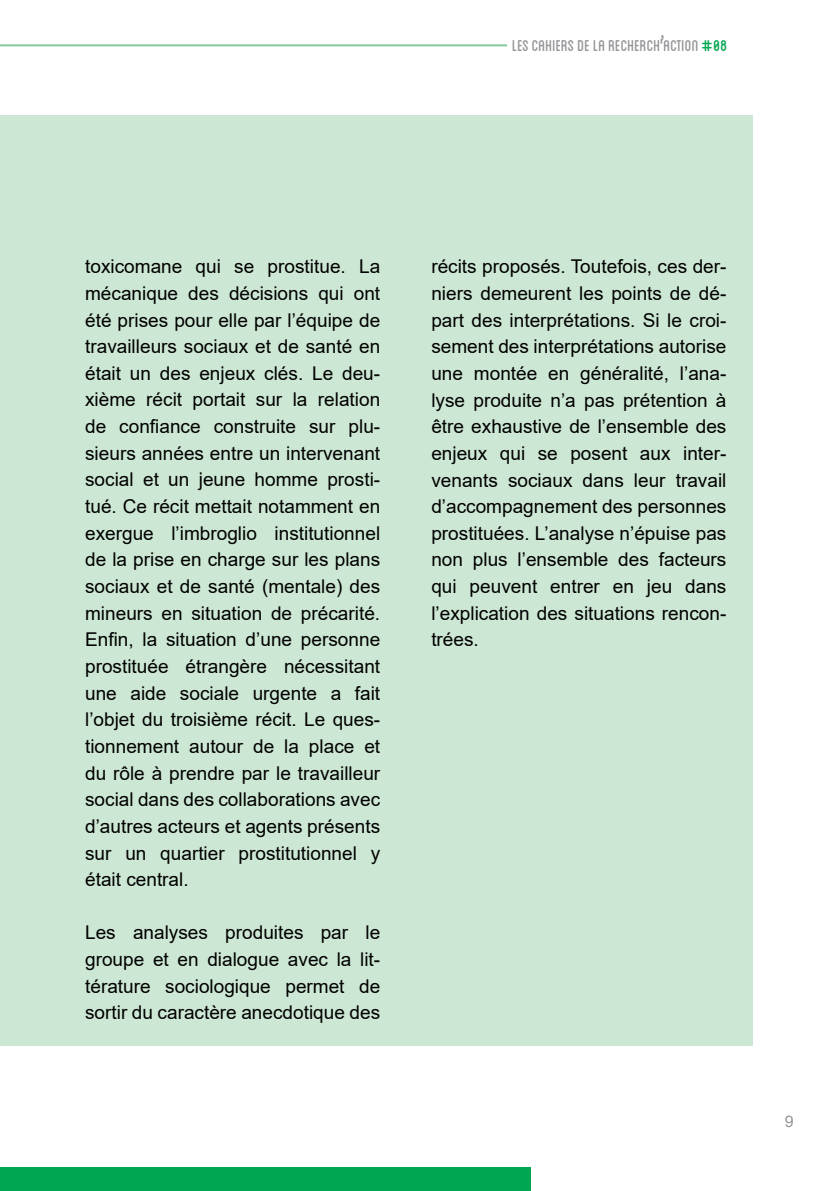
<style>
.page{position:relative;width:840px;height:1191px;background:#fff}
.page>*{position:absolute;margin:0;border:0;box-sizing:border-box;transform-origin:0 0}
.t1{font:22px "Blanch Caps";color:#939598}
.t2{font:19px/26.6px "Arial";color:#000;text-align:justify}
.t3{font:16px "Arial";color:#939598}
.s1{color:#00a651}
</style>
<div class="page">
<div style="left:0;top:1166px;width:530px;height:25px;background:#00a651"></div>
<hr style="left:0;top:44px;width:506px;height:2px;background:#82ca9c">
<div style="left:0;top:116px;width:751px;height:930px;background:#cce7d3"></div>
<p class="t1" style="left:512px;top:35px;width:216px">Les cahiers de la recherch’'action <span class="s1">#08</span></p>
<p class="t2" style="left:85px;top:253px;width:296px">toxicomane qui se prostitue. La mécanique des décisions qui ont été prises pour elle par l’équipe de travailleurs sociaux et de santé en était un des enjeux clés. Le deu&shy;xième récit portait sur la relation de confiance construite sur plu&shy;sieurs années entre un intervenant social et un jeune homme prosti&shy;tué. Ce récit mettait notamment en exergue l’imbroglio institutionnel de la prise en charge sur les plans sociaux et de santé (mentale) des mineurs en situation de précarité.<br>Enfin, la situation d’une personne prostituée étrangère nécessitant une aide sociale urgente a fait l’objet du troisième récit. Le ques&shy;tionnement autour de la place et du rôle à prendre par le travailleur social dans des collaborations avec d’autres acteurs et agents présents sur un quartier prostitutionnel y était central.</p>
<p class="t2" style="left:85px;top:919px;width:296px">Les analyses produites par le groupe et en dialogue avec la lit&shy;térature sociologique permet de sortir du caractère anecdotique des</p>
<p class="t2" style="left:431px;top:253px;width:296px">récits proposés. Toutefois, ces der&shy;niers demeurent les points de dé&shy;part des interprétations. Si le croi&shy;sement des interprétations autorise une montée en généralité, l’ana&shy;lyse produite n’a pas prétention à être exhaustive de l’ensemble des enjeux qui se posent aux inter&shy;venants sociaux dans leur travail d’accompagnement des personnes prostituées. L’analyse n’épuise pas non plus l’ensemble des facteurs qui peuvent entrer en jeu dans l’explication des situations rencon&shy;trées.</p>
<p class="t3" style="left:784px;top:1110px;width:10px">9</p>
</div>
